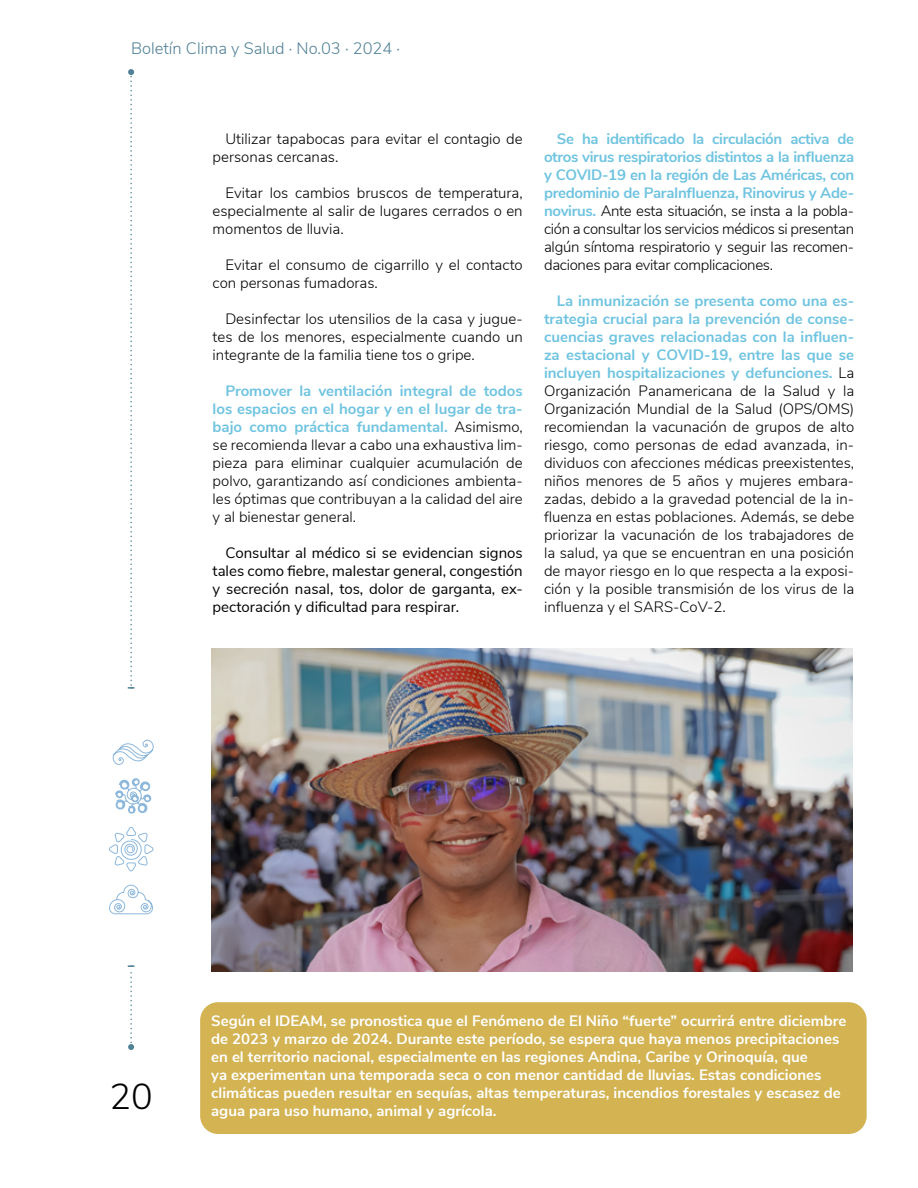
<style>
.page{position:relative;width:918px;height:1188px;background:#fff}
.page>*{position:absolute;margin:0;border:0;box-sizing:border-box;transform-origin:0 0}
.t1{font:300 36px "Nunito Sans";color:#000}
.t2{font:300 16.5px "Nunito Sans";color:#518196}
.t3{font:300 15px/18px "Nunito Sans";color:#000;text-align:justify}
.t4{font:700 15px/18px "Nunito Sans";color:#fff}
.t5{font:700 15px/18px "Nunito Sans";letter-spacing:-.02em;color:#70c4e0;text-align:justify}
.t6{font:15px/18px "Nunito Sans";color:#000;text-align:justify}
.s1{font-weight:700;color:#70c4e0}
.s2{font-weight:300;color:#000}
</style>
<div class="page">
<svg style="left:128px;top:69px;width:7px;height:620px"></svg>
<svg style="left:128px;top:965px;width:7px;height:85px"></svg>
<svg style="left:109px;top:739px;width:45px;height:176px"></svg>
<div style="left:200px;top:1002px;width:667px;height:132px;background:#d3b352;border-radius:18px"></div>
<img style="left:211px;top:648px;width:642px;height:324px">
<p class="t2" style="left:131px;top:36px;width:271px">Boletín Clima y Salud · No.03 · 2024 ·</p>
<p class="t3" style="left:213px;top:129px;width:312px;text-indent:13px">Utilizar tapabocas para evitar el contagio de personas cercanas.</p>
<p class="t3" style="left:213px;top:183px;width:312px;text-indent:13px">Evitar los cambios bruscos de temperatura, especialmente al salir de lugares cerrados o en momentos de lluvia.</p>
<p class="t3" style="left:213px;top:255px;width:312px;text-indent:13px">Evitar el consumo de cigarrillo y el contacto con personas fumadoras.</p>
<p class="t3" style="left:213px;top:309px;width:312px;text-indent:13px">Desinfectar los utensilios de la casa y jugue&shy;tes de los menores, especialmente cuando un integrante de la familia tiene tos o gripe.</p>
<p class="t3" style="left:213px;top:381px;width:312px;text-indent:13px"><span class="s1">Promover la ventilación integral de todos los espacios en el hogar y en el lugar de tra&shy;bajo como práctica fundamental.</span> Asimismo, se recomienda llevar a cabo una exhaustiva lim&shy;pieza para eliminar cualquier acumulación de polvo, garantizando así condiciones ambienta&shy;les óptimas que contribuyan a la calidad del aire y al bienestar general.</p>
<p class="t6" style="left:213px;top:543px;width:312px;text-indent:13px">Consultar al médico si se evidencian signos tales como fiebre, malestar general, congestión y secreción nasal, tos, dolor de garganta, ex&shy;pectoración y dificultad para respirar.</p>
<p class="t5" style="left:544px;top:129px;width:312px;text-indent:13px">Se ha identificado la circulación activa de otros virus respiratorios distintos a la influenza y COVID-19 en la región de Las Américas, con predominio de ParaInfluenza, Rinovirus y Ade&shy;novirus. <span class="s2">Ante esta situación, se insta a la pobla&shy;ción a consultar los servicios médicos si presentan algún síntoma respiratorio y seguir las recomen&shy;daciones para evitar complicaciones.</span></p>
<p class="t3" style="left:544px;top:291px;width:312px;text-indent:13px"><span class="s1">La inmunización se presenta como una es&shy;trategia crucial para la prevención de conse&shy;cuencias graves relacionadas con la influen&shy;za estacional y COVID-19, entre las que se incluyen hospitalizaciones y defunciones.</span> La Organización Panamericana de la Salud y la Organización Mundial de la Salud (OPS/OMS) recomiendan la vacunación de grupos de alto riesgo, como personas de edad avanzada, in&shy;dividuos con afecciones médicas preexistentes, niños menores de 5 años y mujeres embara&shy;zadas, debido a la gravedad potencial de la in&shy;fluenza en estas poblaciones. Además, se debe priorizar la vacunación de los trabajadores de la salud, ya que se encuentran en una posición de mayor riesgo en lo que respecta a la exposi&shy;ción y la posible transmisión de los virus de la influenza y el SARS-CoV-2.</p>
<h1 class="t1" style="left:110px;top:1070px;width:45px">20</h1>
<p class="t4" style="left:211px;top:1011px;width:637px">Según el IDEAM, se pronostica que el Fenómeno de El Niño “fuerte” ocurrirá entre diciembre de 2023 y marzo de 2024. Durante este período, se espera que haya menos precipitaciones en el territorio nacional, especialmente en las regiones Andina, Caribe y Orinoquía, que<br>ya experimentan una temporada seca o con menor cantidad de lluvias. Estas condiciones climáticas pueden resultar en sequías, altas temperaturas, incendios forestales y escasez de agua para uso humano, animal y agrícola.</p>
</div>
